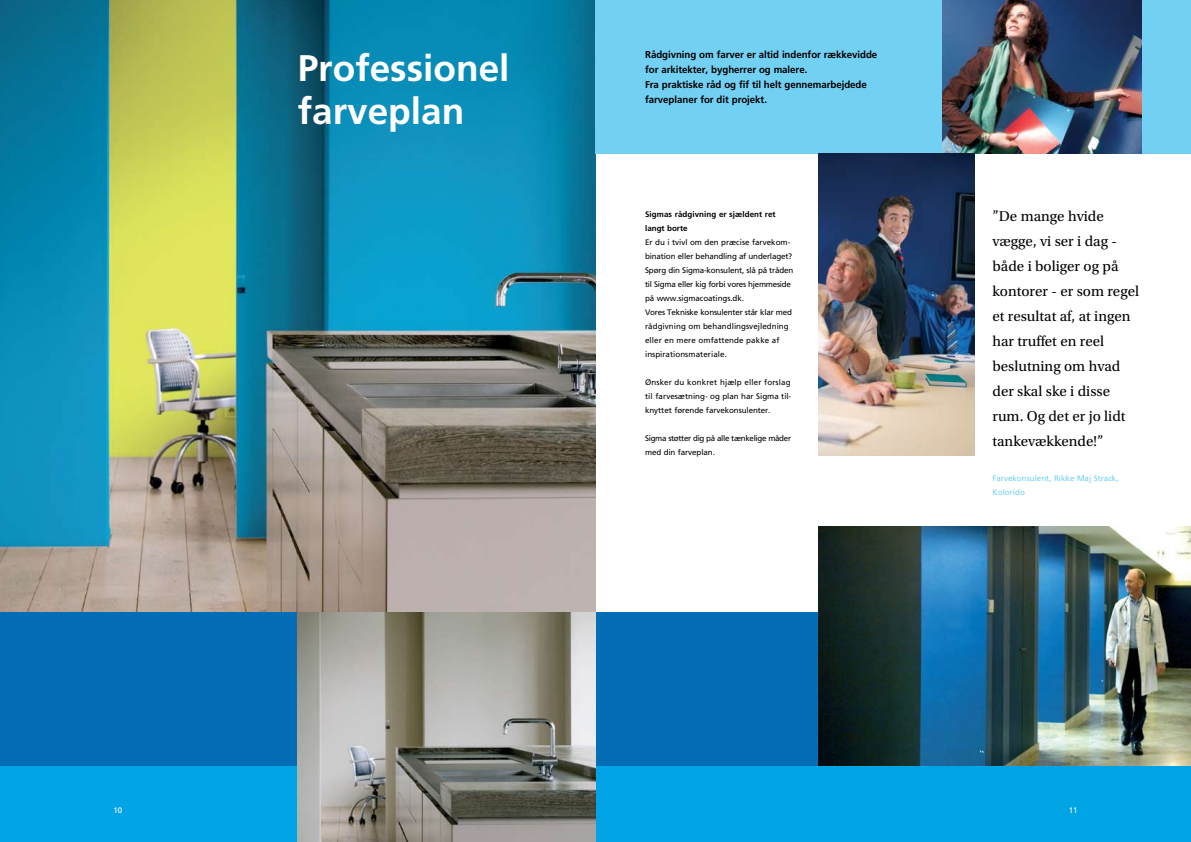
<style>
.page{position:relative;width:1191px;height:842px;background:#fff}
.page>*{position:absolute;margin:0;border:0;box-sizing:border-box;transform-origin:0 0}
.t1{font:700 37px/43.1px "Frutiger LT Std";color:#fff}
.t2{font:15px/25px "Utopia Std";color:#000}
.t3{font:700 10px/15px "Frutiger LT Std";letter-spacing:-.005em;color:#000}
.t4{font:8px/14px "Frutiger LT Std";letter-spacing:-.01em;color:#000}
.t5{font:8px/14px "Frutiger LT Std";letter-spacing:-.04em;color:#000}
.t6{font:700 8px/14px "Frutiger LT Std";letter-spacing:.01em;color:#000}
.t7{font:8px/14px "Frutiger LT Std";color:#72d0f2}
.t8{font:8px "Frutiger LT Std";color:#fff}
</style>
<div class="page">
<img style="left:0;top:0;width:595px;height:612px">
<div style="left:595px;top:0;width:596px;height:153px;background:#72d0f2"></div>
<div style="left:0;top:765px;width:1191px;height:77px;background:#00a4e4"></div>
<div style="left:0;top:612px;width:1191px;height:153px;background:#056cb6"></div>
<img style="left:943px;top:0;width:198px;height:153px">
<img style="left:298px;top:612px;width:297px;height:230px">
<img style="left:819px;top:153px;width:155px;height:302px">
<img style="left:819px;top:526px;width:372px;height:239px">
<h1 class="t1" style="left:298px;top:47px;width:213px">Professionel farveplan</h1>
<p class="t3" style="left:645px;top:47px;width:234px">Rådgivning om farver er altid indenfor rækkevidde for arkitekter, bygherrer og malere.<br>Fra praktiske råd og fif til helt gennemarbejdede farveplaner for dit projekt.</p>
<p class="t6" style="left:645px;top:207px;width:132px">Sigmas rådgivning er sjældent ret langt borte</p>
<p class="t4" style="left:645px;top:235px;width:150px">Er du i tvivl om den præcise farvekom&shy;bination eller behandling af underlaget?<br>Spørg din Sigma-konsulent, slå på tråden til Sigma eller kig forbi vores hjemmeside på www.sigmacoatings.dk.<br>Vores Tekniske konsulenter står klar med rådgivning om behandlingsvejledning eller en mere omfattende pakke af inspirationsmateriale.</p>
<p class="t4" style="left:645px;top:375px;width:148px;text-align:justify">Ønsker du konkret hjælp eller forslag til farvesætning- og plan har Sigma til&shy;knyttet førende farvekonsulenter.</p>
<p class="t5" style="left:645px;top:431px;width:147px">Sigma støtter dig på alle tænkelige måder med din farveplan.</p>
<h2 class="t2" style="left:992px;top:203px;width:148px">”De mange hvide vægge, vi ser i dag - både i boliger og på kontorer - er som regel et resultat af, at ingen har truffet en reel beslutning om hvad der skal ske i disse rum. Og det er jo lidt tankevækkende!”</h2>
<p class="t7" style="left:992px;top:471px;width:128px">Farvekonsulent, Rikke Maj Strack,<br>Kolorido</p>
<p class="t8" style="left:113px;top:806px;width:10px">10</p>
<p class="t8" style="left:1068px;top:806px;width:10px">11</p>
</div>
